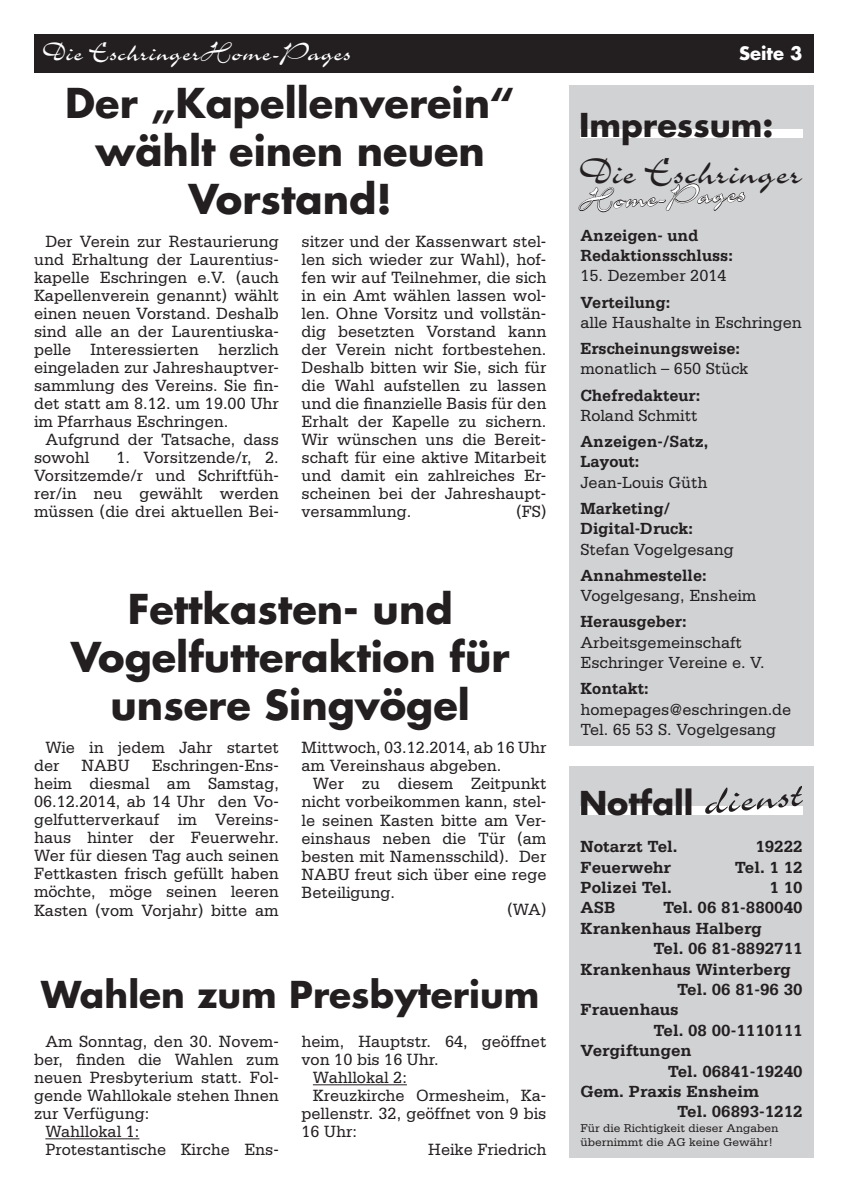
<style>
.page{position:relative;width:848px;height:1191px;background:#fff}
.page>*{position:absolute;margin:0;border:0;box-sizing:border-box;transform-origin:0 0}
.Zwischenüberschrift{font:48px "Charme LT";color:#231f20}
.t1{font:40.8px "Charme LT";color:#231f20}
.Uberschrift{font:700 40px/48px "Futura LT";color:#231f20;text-align:center}
.Uberschrift-2{font:700 36px "Futura LT";color:#231f20}
.t2{font:32.2px "Charme LT";color:#fff}
.Uberschrift-3{font:700 32px "Futura LT";color:#231f20}
.t3{font:29px "Charme LT";color:#fff}
.t4{font:700 18px "Futura LT";color:#fff}
.Grundtext{font:17.2px/18px "Serifa LT";color:#231f20;text-align:justify;scale:.95 1}
.t5{font:700 17px "Serifa LT";color:#231f20}
.t6{font:17px "Serifa LT";color:#231f20;scale:.96 1}
.t7{font:700 17px "Serifa LT";color:#231f20;scale:.96 1}
.t8{font:12px/14.4px "Serifa LT";color:#231f20}
</style>
<div class="page">
<div style="left:34px;top:34px;width:780px;height:38px;background:#231f20"></div>
<div style="left:569px;top:85px;width:245px;height:661px;background:#d1d2d4"></div>
<div style="left:569px;top:766px;width:245px;height:391px;background:#d1d2d4"></div>
<div style="left:580px;top:806px;width:222px;height:8px;background:#fff"></div>
<div style="left:580px;top:129px;width:222px;height:8px;background:#fff"></div>
<svg style="left:578px;top:183px;width:167px;height:30px"></svg>
<hr style="left:45px;top:1138px;width:94px;height:1px;background:#231f20">
<hr style="left:313px;top:1084px;width:94px;height:1px;background:#231f20">
<p class="t3" style="left:43px;top:38px;width:310px">Die EschringerHome-Pages</p>
<p class="t4" style="left:739px;top:42px;width:65px">Seite 3</p>
<p class="Uberschrift" style="left:65px;top:78px;width:451px">Der „Kapellenverein“ wählt einen neuen<br>Vorstand!</p>
<p class="Grundtext" style="left:34px;top:232px;width:259px;text-indent:11px">Der Verein zur Restaurierung und Erhaltung der Laurentius&shy;kapelle Eschringen e.V. (auch Kapellenverein genannt) wählt einen neuen Vorstand. Deshalb sind alle an der Laurentiuska&shy;pelle Interessierten herzlich eingeladen zur Jahreshauptver&shy;sammlung des Vereins. Sie fin&shy;det statt am 8.12. um 19.00 Uhr im Pfarrhaus Eschringen.</p>
<p class="Grundtext" style="left:34px;top:430px;width:259px;text-indent:11px">Aufgrund der Tatsache, dass sowohl</p>
<p class="Grundtext" style="left:34px;top:448px;width:259px;text-indent:82px">1. Vorsitzende/r, 2.<br>Vorsitzemde/r und Schriftfüh&shy;rer/in neu gewählt werden müssen (die drei aktuellen Bei-</p>
<p class="Grundtext" style="left:301px;top:232px;width:259px">sitzer und der Kassenwart stel&shy;len sich wieder zur Wahl), hof&shy;fen wir auf Teilnehmer, die sich in ein Amt wählen lassen wol&shy;len. Ohne Vorsitz und vollstän&shy;dig besetzten Vorstand kann der Verein nicht fortbestehen.<br>Deshalb bitten wir Sie, sich für die Wahl aufstellen zu lassen und die finanzielle Basis für den Erhalt der Kapelle zu sichern.<br>Wir wünschen uns die Bereit&shy;schaft für eine aktive Mitarbeit und damit ein zahlreiches Er&shy;scheinen bei der Jahreshaupt&shy;versammlung.</p>
<p class="Grundtext" style="left:516px;top:502px;width:33px">(FS)</p>
<p class="Uberschrift" style="left:71px;top:584px;width:440px">Fettkasten- und<br>Vogelfutteraktion für unsere Singvögel</p>
<p class="Grundtext" style="left:34px;top:739px;width:259px;text-indent:11px">Wie in jedem Jahr startet der</p>
<p class="Grundtext" style="left:34px;top:757px;width:259px;text-indent:118px">Eschringen-Ens&shy;heim diesmal am Samstag, 06.12.2014, ab 14 Uhr den Vo&shy;gelfutterverkauf im Vereins&shy;haus hinter der Feuerwehr.<br>Wer für diesen Tag auch seinen Fettkasten frisch gefüllt haben möchte, möge seinen leeren Kasten (vom Vorjahr) bitte am</p>
<p class="Grundtext" style="left:81px;top:757px;width:52px">NABU</p>
<p class="Grundtext" style="left:301px;top:739px;width:259px">Mittwoch, 03.12.2014, ab 16 Uhr am Vereinshaus abgeben.</p>
<p class="Grundtext" style="left:301px;top:775px;width:259px;text-indent:11px">Wer zu diesem Zeitpunkt nicht vorbeikommen kann, stel&shy;le seinen Kasten bitte am Ver&shy;einshaus neben die Tür (am besten mit Namensschild). Der NABU freut sich über eine rege Beteiligung.</p>
<p class="Grundtext" style="left:507px;top:901px;width:43px">(WA)</p>
<p class="Uberschrift-2" style="left:41px;top:970px;width:500px">Wahlen zum Presbyterium</p>
<p class="Grundtext" style="left:34px;top:1032px;width:259px;text-indent:11px">Am Sonntag, den 30. Novem&shy;ber, finden die Wahlen zum neuen Presbyterium statt. Fol&shy;gende Wahllokale stehen Ihnen zur Verfügung:</p>
<p class="Grundtext" style="left:45px;top:1122px;width:100px">Wahllokal 1:</p>
<p class="Grundtext" style="left:45px;top:1140px;width:247px">Protestantische Kirche Ens-</p>
<p class="Grundtext" style="left:301px;top:1032px;width:259px">heim, Hauptstr. 64, geöffnet von 10 bis 16 Uhr.</p>
<p class="Grundtext" style="left:313px;top:1068px;width:100px">Wahllokal 2:</p>
<p class="Grundtext" style="left:301px;top:1086px;width:259px;text-indent:11px">Kreuzkirche Ormesheim, Ka&shy;pellenstr. 32, geöffnet von 9 bis 16 Uhr:</p>
<p class="Grundtext" style="left:428px;top:1140px;width:126px">Heike Friedrich</p>
<p class="Uberschrift-3" style="left:579px;top:104px;width:196px">Impressum:</p>
<p class="t1" style="left:579px;top:153px;width:225px">Die Eschringer</p>
<p class="t2" style="left:578px;top:185px;width:168px;rotate:-3deg">Home-Pages</p>
<p class="t7" style="left:580px;top:225px;width:124px">Anzeigen- und</p>
<p class="t7" style="left:580px;top:245px;width:160px">Redaktionsschluss:</p>
<p class="t6" style="left:580px;top:266px;width:154px">15. Dezember 2014</p>
<p class="t7" style="left:580px;top:292px;width:95px">Verteilung:</p>
<p class="t6" style="left:580px;top:313px;width:232px">alle Haushalte in Eschringen</p>
<p class="t7" style="left:580px;top:338px;width:168px">Erscheinungsweise:</p>
<p class="t6" style="left:580px;top:359px;width:176px">monatlich – 650 Stück</p>
<p class="t7" style="left:580px;top:385px;width:126px">Chefredakteur:</p>
<p class="t6" style="left:580px;top:406px;width:123px">Roland Schmitt</p>
<p class="t7" style="left:580px;top:431px;width:135px">Anzeigen-/Satz,</p>
<p class="t7" style="left:580px;top:452px;width:63px">Layout:</p>
<p class="t6" style="left:580px;top:473px;width:134px">Jean-Louis Güth</p>
<p class="t7" style="left:580px;top:498px;width:95px">Marketing/</p>
<p class="t7" style="left:580px;top:519px;width:119px">Digital-Druck:</p>
<p class="t6" style="left:580px;top:540px;width:161px">Stefan Vogelgesang</p>
<p class="t7" style="left:580px;top:565px;width:133px">Annahmestelle:</p>
<p class="t6" style="left:580px;top:586px;width:185px">Vogelgesang, Ensheim</p>
<p class="t7" style="left:580px;top:611px;width:112px">Herausgeber:</p>
<p class="t6" style="left:580px;top:632px;width:170px">Arbeitsgemeinschaft</p>
<p class="t6" style="left:580px;top:653px;width:193px">Eschringer Vereine e. V.</p>
<p class="t7" style="left:580px;top:678px;width:72px">Kontakt:</p>
<p class="t6" style="left:580px;top:699px;width:221px">homepages@eschringen.de</p>
<p class="t6" style="left:580px;top:720px;width:205px">Tel. 65 53 S. Vogelgesang</p>
<p class="Uberschrift-3" style="left:579px;top:781px;width:116px">Notfall</p>
<p class="Zwischenüberschrift" style="left:701px;top:778px;width:101px;rotate:-5deg">dienst</p>
<p class="t5" style="left:580px;top:836px;width:99px">Notarzt Tel.</p>
<p class="t5" style="left:755px;top:836px;width:49px">19222</p>
<p class="t5" style="left:580px;top:857px;width:92px">Feuerwehr</p>
<p class="t5" style="left:735px;top:857px;width:69px">Tel. 1 12</p>
<p class="t5" style="left:580px;top:877px;width:93px">Polizei Tel.</p>
<p class="t5" style="left:769px;top:877px;width:35px">1 10</p>
<p class="t5" style="left:580px;top:898px;width:36px">ASB</p>
<p class="t5" style="left:663px;top:898px;width:141px">Tel. 06 81-880040</p>
<p class="t5" style="left:580px;top:918px;width:183px">Krankenhaus Halberg</p>
<p class="t5" style="left:653px;top:938px;width:150px">Tel. 06 81-8892711</p>
<p class="t5" style="left:580px;top:959px;width:212px">Krankenhaus Winterberg</p>
<p class="t5" style="left:677px;top:979px;width:127px">Tel. 06 81-96 30</p>
<p class="t5" style="left:580px;top:1000px;width:100px">Frauenhaus</p>
<p class="t5" style="left:653px;top:1020px;width:150px">Tel. 08 00-1110111</p>
<p class="t5" style="left:580px;top:1040px;width:113px">Vergiftungen</p>
<p class="t5" style="left:667px;top:1061px;width:136px">Tel. 06841-19240</p>
<p class="t5" style="left:580px;top:1081px;width:180px">Gem. Praxis Ensheim</p>
<p class="t5" style="left:677px;top:1102px;width:127px">Tel. 06893-1212</p>
<p class="t8" style="left:580px;top:1120px;width:200px">Für die Richtigkeit dieser Angaben übernimmt die AG keine Gewähr!</p>
</div>
